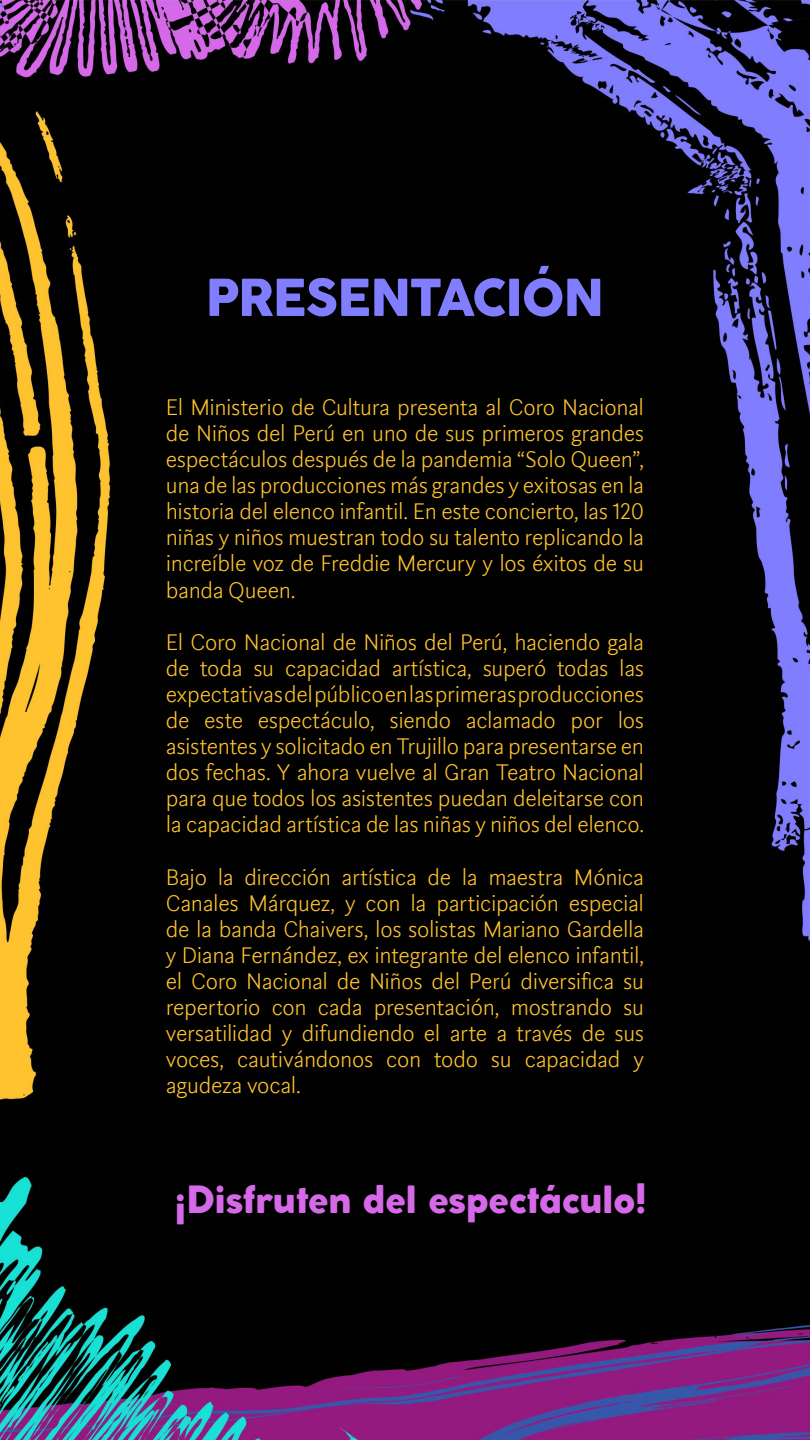
<style>
.page{position:relative;width:810px;height:1440px;background:#fff}
.page>*{position:absolute;margin:0;border:0;box-sizing:border-box;transform-origin:0 0}
.t1{font:800 50.25px "Coco Gothic";letter-spacing:-.025em;color:#807dff}
.t2{font:800 37.5px "Coco Gothic";letter-spacing:-.02em;color:#d669e8}
.t3{font:300 21.75px/26.1px "Rubiesque";letter-spacing:-.015em;color:#ffc32f;text-align:justify}
</style>
<div class="page">
<img style="left:0;top:0;width:810px;height:1440px">
<h1 class="t1" style="left:205px;top:260px;width:401px">PRESENTACIÓN</h1>
<p class="t3" style="left:166px;top:394px;width:480px">El Ministerio de Cultura presenta al Coro Nacional de Niños del Perú en uno de sus primeros grandes espectáculos después de la pandemia “Solo Queen”, una de las producciones más grandes y exitosas en la historia del elenco infantil. En este concierto, las 120 niñas y niños muestran todo su talento replicando la increíble voz de Freddie Mercury y los éxitos de su banda Queen.</p>
<p class="t3" style="left:166px;top:628px;width:480px">El Coro Nacional de Niños del Perú, haciendo gala de toda su capacidad artística, superó todas las expectativas del público en las primeras producciones de este espectáculo, siendo aclamado por los asistentes y solicitado en Trujillo para presentarse en dos fechas. Y ahora vuelve al Gran Teatro Nacional para que todos los asistentes puedan deleitarse con la capacidad artística de las niñas y niños del elenco.</p>
<p class="t3" style="left:166px;top:863px;width:480px">Bajo la dirección artística de la maestra Mónica Canales Márquez, y con la participación especial de la banda Chaivers, los solistas Mariano Gardella y Diana Fernández, ex integrante del elenco infantil, el Coro Nacional de Niños del Perú diversifica su repertorio con cada presentación, mostrando su versatilidad y difundiendo el arte a través de sus voces, cautivándonos con todo su capacidad y agudeza vocal.</p>
<h2 class="t2" style="left:174px;top:1171px;width:474px">¡Disfruten del espectáculo!</h2>
</div>
